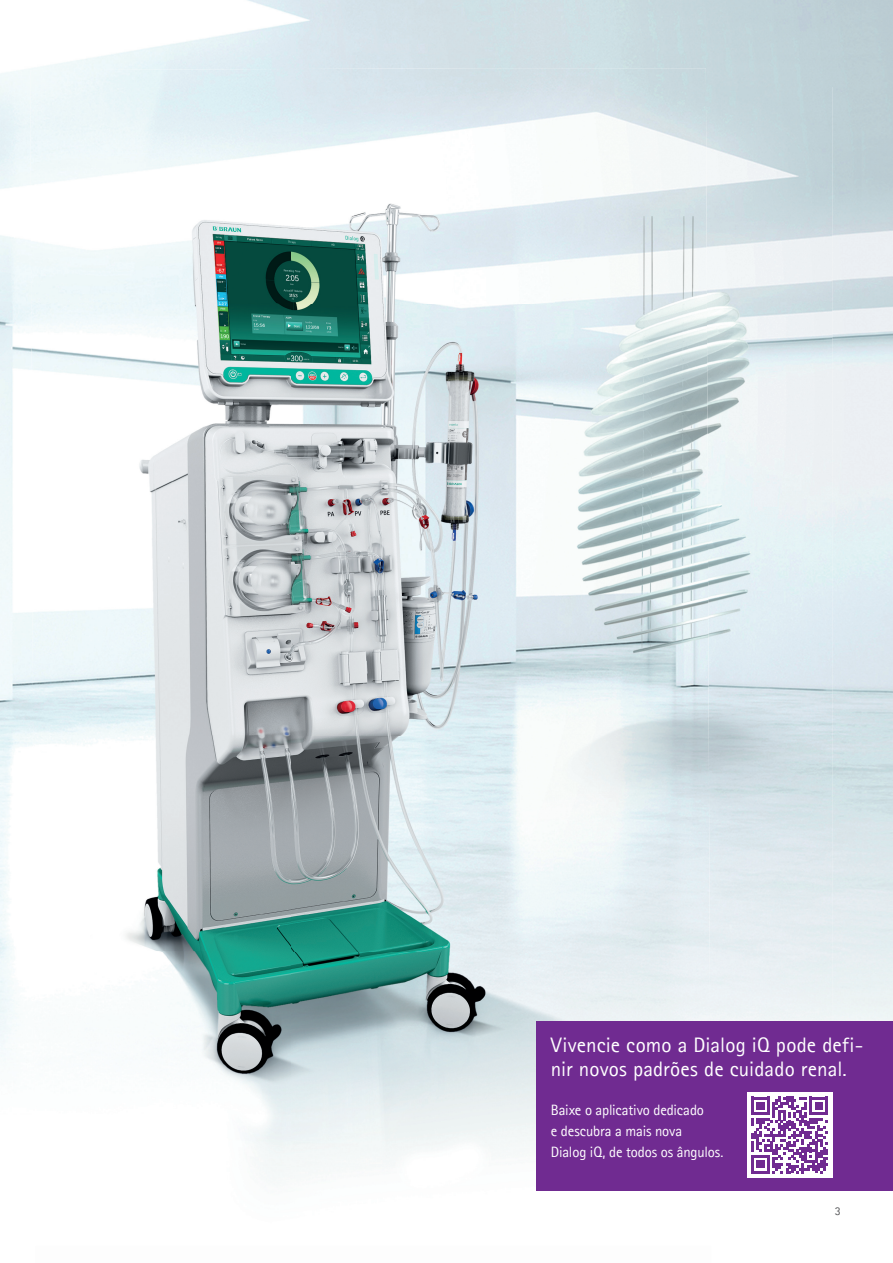
<style>
.page{position:relative;width:893px;height:1263px;background:#fff}
.page>*{position:absolute;margin:0;border:0;box-sizing:border-box;transform-origin:0 0}
.t1{font:21px/24px "Rotis Sans Serif";letter-spacing:.005em;color:#fff}
.t2{font:15px/21px "Rotis Sans Serif";letter-spacing:-.01em;color:#fff}
.t3{font:12px "Rotis Sans Serif";color:#57585a}
</style>
<div class="page">
<img style="left:238px;top:1167px;width:299px;height:43px">
<img style="left:0;top:87px;width:30px;height:1011px">
<img style="left:707px;top:87px;width:125px;height:462px">
<img style="left:709px;top:549px;width:123px;height:463px">
<img style="left:30px;top:87px;width:523px;height:1080px">
<img style="left:553px;top:410px;width:156px;height:379px">
<img style="left:553px;top:87px;width:154px;height:324px">
<div style="left:537px;top:1021px;width:356px;height:170px;background:#702b91"></div>
<div style="left:747px;top:1092px;width:85px;height:85px;background:#fff"></div>
<svg style="left:751px;top:1097px;width:77px;height:76px"></svg>
<h1 class="t1" style="left:551px;top:1032px;width:314px">Vivencie como a Dialog iQ pode defi&shy;nir novos padrões de cuidado renal.</h1>
<p class="t2" style="left:551px;top:1099px;width:174px">Baixe o aplicativo dedicado<br>e descubra a mais nova<br>Dialog iQ, de todos os ângulos.</p>
<p class="t3" style="left:835px;top:1204px;width:7px">3</p>
</div>
